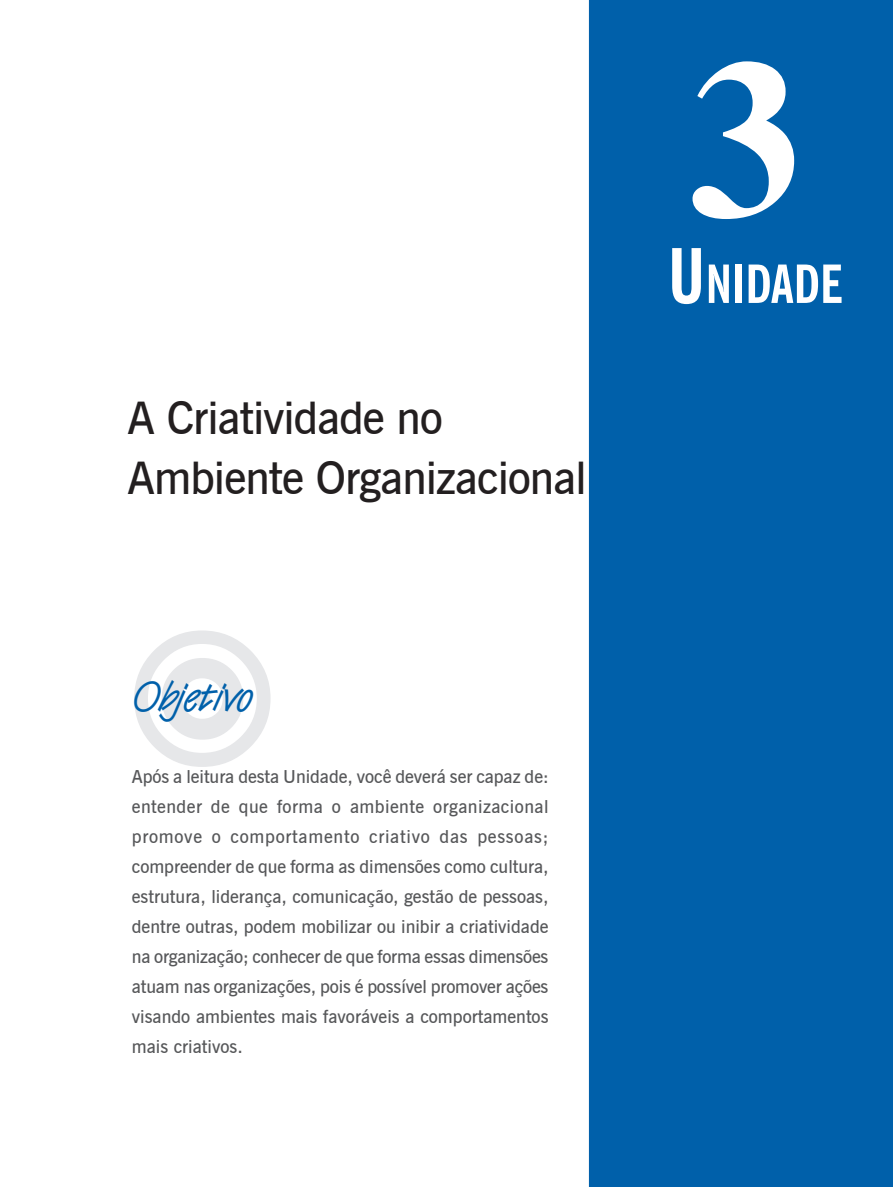
<style>
.page{position:relative;width:893px;height:1187px;background:#fff}
.page>*{position:absolute;margin:0;border:0;box-sizing:border-box;transform-origin:0 0}
.Variáveis_-_Numero_d{font:700 225px "Times";color:#fff}
.Unidade{font:700 condensed 52.5px "News Gothic BT";color:#fff}
.unidade_-_titulo{font:600 45px/60px "News Gothic BT";letter-spacing:-.02em;color:#231f20}
.t1{font:42px "Van Dijk DEE";letter-spacing:-.01em;color:#0060aa}
.t2{font:600 18px/30px "News Gothic BT";color:#57585a;text-align:justify}
.s1{font-size:75px}
</style>
<div class="page">
<div style="left:589px;top:0;width:304px;height:1186px;background:#0060aa"></div>
<p class="unidade_-_titulo" style="left:128px;top:387px;width:461px">A Criatividade no<br>Ambiente Organizacional</p>
<p class="t1" style="left:132px;top:670px;width:123px">Objetivo</p>
<p class="t2" style="left:132px;top:761px;width:418px">Após a leitura desta Unidade, você deverá ser capaz de:</p>
<p class="t2" style="left:132px;top:791px;width:418px">entender de que forma o ambiente organizacional promove o comportamento criativo das pessoas; compreender de que forma as dimensões como cultura, estrutura, liderança, comunicação, gestão de pessoas, dentre outras, podem mobilizar ou inibir a criatividade na organização; conhecer de que forma essas dimensões atuam nas organizações, pois é possível promover ações visando ambientes mais favoráveis a comportamentos mais criativos.</p>
<p class="Variáveis_-_Numero_d" style="left:689px;top:8px;width:114px">3</p>
<p class="Unidade" style="left:668px;top:252px;width:177px"><span class="s1">U</span>NIDADE</p>
</div>
